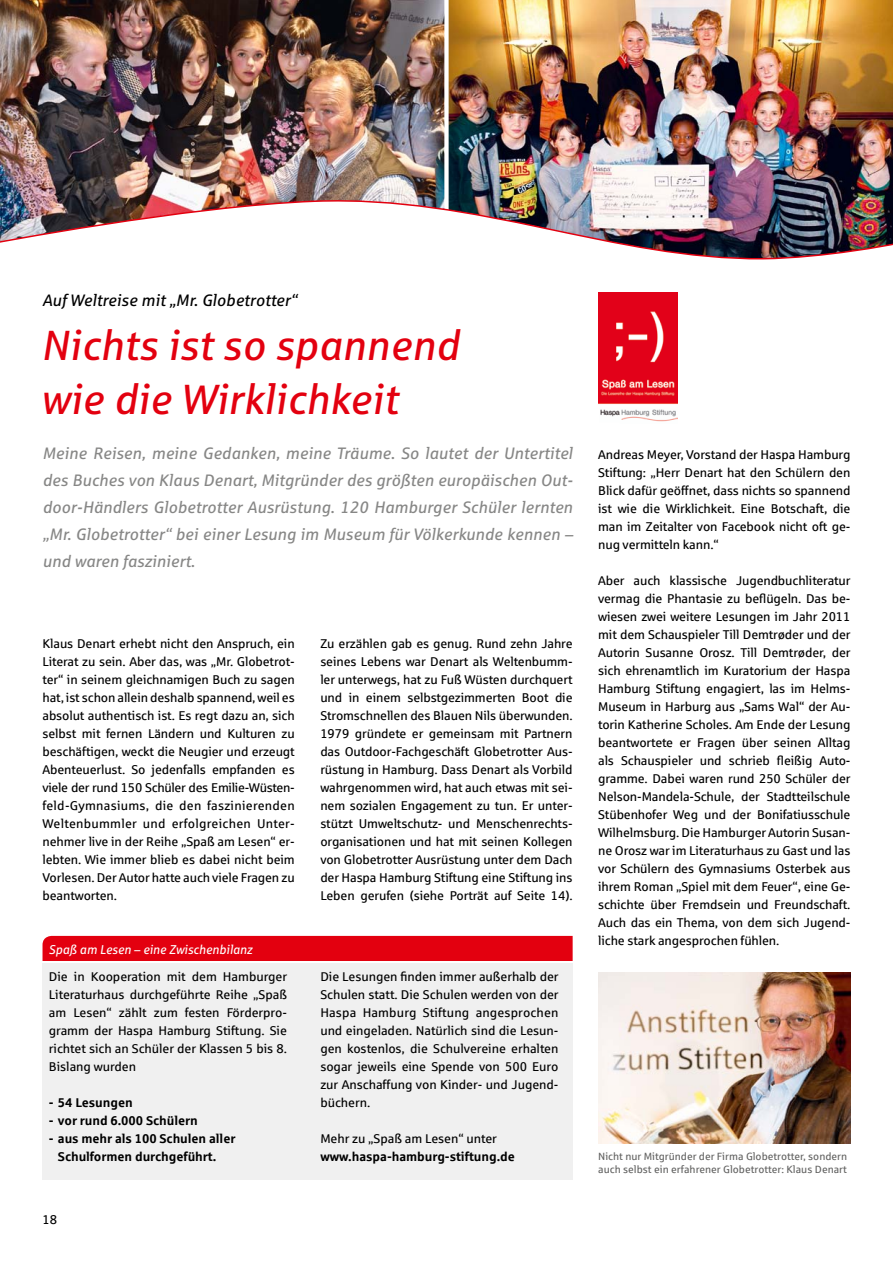
<style>
.page{position:relative;width:893px;height:1263px;background:#fff}
.page>*{position:absolute;margin:0;border:0;box-sizing:border-box;transform-origin:0 0}
.t1{font:italic 42px/54px "Sparkasse Rg";color:#e3000f}
.t2{font:italic 16.5px/27px "Sparkasse Rg";color:#878786;text-align:justify}
.t3{font:italic 16.5px "Sparkasse Rg";color:#000}
.t4{font:12.75px/18px "Sparkasse Rg";letter-spacing:-.01em;color:#000;text-align:justify}
.t5{font:700 12.75px/18px "Sparkasse Rg";letter-spacing:-.005em;color:#000}
.t6{font:italic 12.75px "Sparkasse Rg";color:#fff}
.t7{font:10.5px/13.5px "Sparkasse Rg";color:#636362}
</style>
<div class="page">
<img style="left:449px;top:0;width:444px;height:194px">
<img style="left:0;top:0;width:444px;height:194px">
<img style="left:0;top:194px;width:893px;height:66px">
<img style="left:598px;top:292px;width:79px;height:130px">
<div style="left:43px;top:963px;width:530px;height:216px;background:#f0f0f0"></div>
<div style="left:43px;top:936px;width:530px;height:25px;background:#e3000f"></div>
<img style="left:598px;top:972px;width:252px;height:171px">
<p class="t3" style="left:43px;top:290px;width:256px">Auf Weltreise mit „Mr. Globetrotter“</p>
<h1 class="t1" style="left:41px;top:317px;width:420px">Nichts ist so spannend wie die Wirklichkeit</h1>
<p class="t2" style="left:43px;top:439px;width:532px">Meine Reisen, meine Gedanken, meine Träume. So lautet der Untertitel des Buches von Klaus Denart, Mitgründer des größten europäischen Out&shy;door-Händlers Globetrotter Ausrüstung. 120 Hamburger Schüler lernten „Mr. Globetrotter“ bei einer Lesung im Museum für Völkerkunde kennen – und waren fasziniert.</p>
<p class="t4" style="left:43px;top:634px;width:254px">Klaus Denart erhebt nicht den Anspruch, ein Literat zu sein. Aber das, was „Mr. Globetrot&shy;ter“ in seinem gleichnamigen Buch zu sagen hat, ist schon allein deshalb spannend, weil es absolut authentisch ist. Es regt dazu an, sich selbst mit fernen Ländern und Kulturen zu beschäftigen, weckt die Neugier und erzeugt Abenteuerlust. So jedenfalls empfanden es viele der rund 150 Schüler des Emilie-Wüsten&shy;feld-Gymnasiums, die den faszinierenden Weltenbummler und erfolgreichen Unter&shy;nehmer live in der Reihe „Spaß am Lesen“ er&shy;lebten. Wie immer blieb es dabei nicht beim Vorlesen. Der Autor hatte auch viele Fragen zu beantworten.</p>
<p class="t4" style="left:320px;top:634px;width:254px">Zu erzählen gab es genug. Rund zehn Jahre seines Lebens war Denart als Weltenbumm&shy;ler unterwegs, hat zu Fuß Wüsten durchquert und in einem selbstgezimmerten Boot die Stromschnellen des Blauen Nils überwunden.<br>1979 gründete er gemeinsam mit Partnern das Outdoor-Fachgeschäft Globetrotter Aus&shy;rüstung in Hamburg. Dass Denart als Vorbild wahrgenommen wird, hat auch etwas mit sei&shy;nem sozialen Engagement zu tun. Er unter&shy;stützt Umweltschutz- und Menschenrechts&shy;organisationen und hat mit seinen Kollegen von Globetrotter Ausrüstung unter dem Dach der Haspa Hamburg Stiftung eine Stiftung ins Leben gerufen (siehe Porträt auf Seite 14).</p>
<p class="t6" style="left:49px;top:942px;width:205px">Spaß am Lesen – eine Zwischenbilanz</p>
<p class="t4" style="left:49px;top:967px;width:240px">Die in Kooperation mit dem Hamburger Literaturhaus durchgeführte Reihe „Spaß am Lesen“ zählt zum festen Förderpro&shy;gramm der Haspa Hamburg Stiftung. Sie richtet sich an Schüler der Klassen 5 bis 8.<br>Bislang wurden</p>
<p class="t5" style="left:49px;top:1093px;width:85px">- 54 Lesungen</p>
<p class="t5" style="left:49px;top:1111px;width:150px">- vor rund 6.000 Schülern</p>
<p class="t5" style="left:58px;top:1129px;width:179px;text-indent:-9px">- aus mehr als 100 Schulen aller<br>Schulformen durchgeführt.</p>
<p class="t4" style="left:43px;top:1210px;width:16px">18</p>
<p class="t4" style="left:320px;top:967px;width:240px">Die Lesungen finden immer außerhalb der Schulen statt. Die Schulen werden von der Haspa Hamburg Stiftung angesprochen und eingeladen. Natürlich sind die Lesun&shy;gen kostenlos, die Schulvereine erhalten sogar jeweils eine Spende von 500 Euro zur Anschaffung von Kinder- und Jugend&shy;büchern.</p>
<p class="t4" style="left:320px;top:1129px;width:178px">Mehr zu „Spaß am Lesen“ unter</p>
<p class="t5" style="left:320px;top:1147px;width:196px">www.haspa-hamburg-stiftung.de</p>
<p class="t4" style="left:598px;top:445px;width:254px">Andreas Meyer, Vorstand der Haspa Hamburg Stiftung: „Herr Denart hat den Schülern den Blick dafür geöffnet, dass nichts so spannend ist wie die Wirklichkeit. Eine Botschaft, die man im Zeitalter von Facebook nicht oft ge&shy;nug vermitteln kann.“</p>
<p class="t4" style="left:598px;top:571px;width:254px">Aber auch klassische Jugendbuchliteratur vermag die Phantasie zu beflügeln. Das be&shy;wiesen zwei weitere Lesungen im Jahr 2011 mit dem Schauspieler Till Demtrøder und der Autorin Susanne Orosz. Till Demtrøder, der sich ehrenamtlich im Kuratorium der Haspa Hamburg Stiftung engagiert, las im Helms-Museum in Harburg aus „Sams Wal“ der Au&shy;torin Katherine Scholes. Am Ende der Lesung beantwortete er Fragen über seinen Alltag als Schauspieler und schrieb fleißig Auto&shy;gramme. Dabei waren rund 250 Schüler der Nelson-Mandela-Schule, der Stadtteilschule Stübenhofer Weg und der Bonifatiusschule Wilhelmsburg. Die Hamburger Autorin Susan&shy;ne Orosz war im Literaturhaus zu Gast und las vor Schülern des Gymnasiums Osterbek aus ihrem Roman „Spiel mit dem Feuer“, eine Ge&shy;schichte über Fremdsein und Freundschaft.<br>Auch das ein Thema, von dem sich Jugend&shy;liche stark angesprochen fühlen.</p>
<p class="t7" style="left:598px;top:1149px;width:250px">Nicht nur Mitgründer der Firma Globetrotter, sondern auch selbst ein erfahrener Globetrotter: Klaus Denart</p>
</div>
